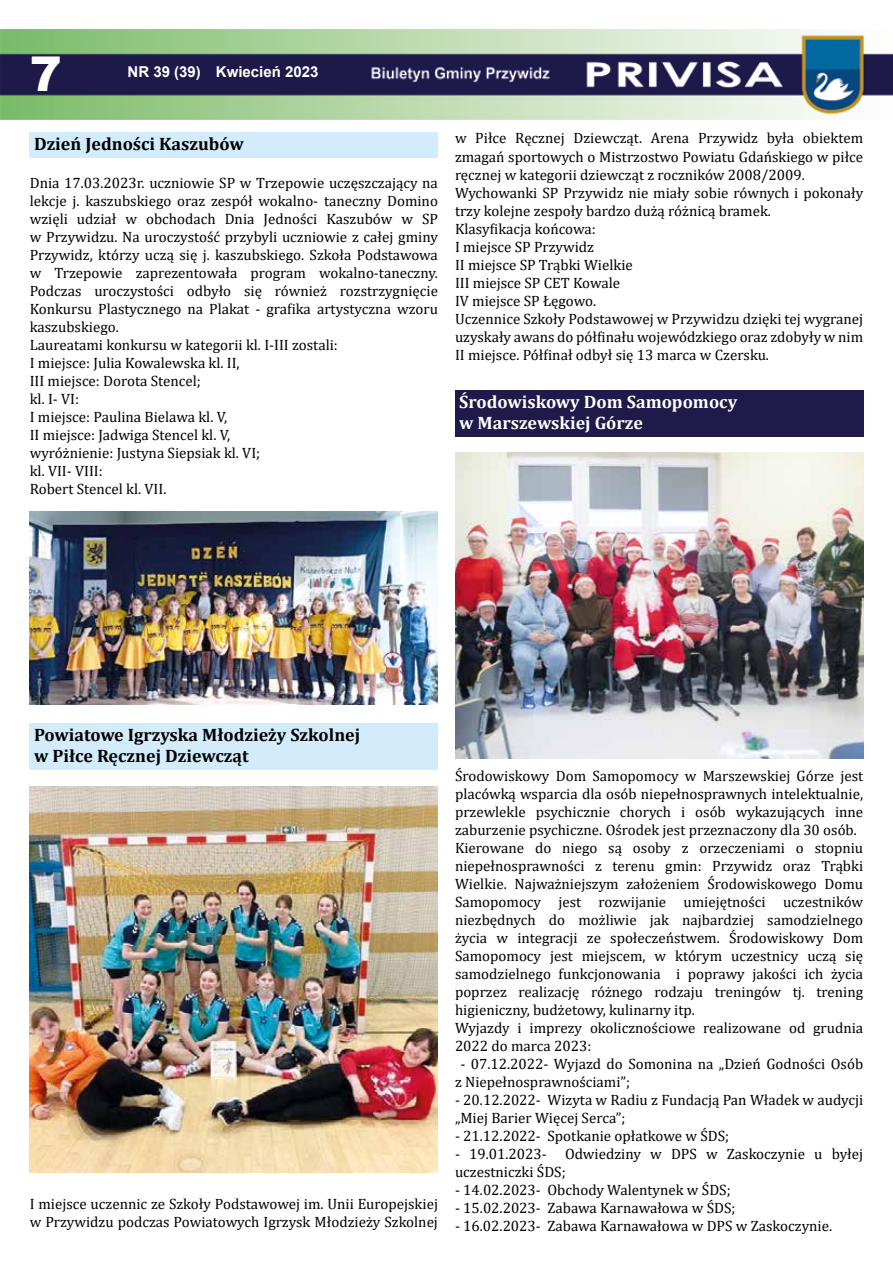
<style>
.page{position:relative;width:893px;height:1263px;background:#fff}
.page>*{position:absolute;margin:0;border:0;box-sizing:border-box;transform-origin:0 0}
.t1{font:900 48px "Arial";color:#fff}
.t2{font:700 18px/21px "Cambria";color:#000}
.t3{font:700 18px/21px "Cambria";color:#fff}
.t4{font:15px/18px "Cambria";color:#000}
.t5{font:700 15px "Arial";color:#fff}
</style>
<div class="page">
<img style="left:0;top:30px;width:893px;height:89px">
<div style="left:455px;top:390px;width:408px;height:47px;background:#1e1a49"></div>
<img style="left:455px;top:453px;width:408px;height:305px">
<div style="left:30px;top:723px;width:408px;height:47px;background:#d2ecfb"></div>
<img style="left:30px;top:787px;width:408px;height:385px">
<div style="left:30px;top:132px;width:408px;height:25px;background:#d2ecfb"></div>
<img style="left:30px;top:512px;width:408px;height:192px">
<h1 class="t1" style="left:30px;top:39px;width:34px">7</h1>
<p class="t5" style="left:128px;top:61px;width:192px">NR 39 (39) Kwiecień 2023</p>
<p class="t2" style="left:34px;top:133px;width:211px">Dzień Jedności Kaszubów</p>
<p class="t4" style="left:30px;top:174px;width:410px">Dnia 17.03.2023r. uczniowie SP w Trzepowie uczęszczający na lekcje j. kaszubskiego oraz zespół wokalno- taneczny Domino wzięli udział w obchodach Dnia Jedności Kaszubów w SP w Przywidzu. Na uroczystość przybyli uczniowie z całej gminy Przywidz, którzy uczą się j. kaszubskiego. Szkoła Podstawowa w Trzepowie zaprezentowała program wokalno-taneczny.<br>Podczas uroczystości odbyło się również rozstrzygnięcie Konkursu Plastycznego na Plakat - grafika artystyczna wzoru kaszubskiego.<br>Laureatami konkursu w kategorii kl. I-III zostali:<br>I miejsce: Julia Kowalewska kl. II,<br>III miejsce: Dorota Stencel;<br>kl. I- VI:<br>I miejsce: Paulina Bielawa kl. V,<br>II miejsce: Jadwiga Stencel kl. V,<br>wyróżnienie: Justyna Siepsiak kl. VI;<br>kl. VII- VIII:<br>Robert Stencel kl. VII.</p>
<p class="t4" style="left:455px;top:129px;width:410px">w Piłce Ręcznej Dziewcząt. Arena Przywidz była obiektem zmagań sportowych o Mistrzostwo Powiatu Gdańskiego w piłce ręcznej w kategorii dziewcząt z roczników 2008/2009.<br>Wychowanki SP Przywidz nie miały sobie równych i pokonały trzy kolejne zespoły bardzo dużą różnicą bramek.<br>Klasyfikacja końcowa:<br>I miejsce SP Przywidz<br>II miejsce SP Trąbki Wielkie<br>III miejsce SP CET Kowale<br>IV miejsce SP Łęgowo.<br>Uczennice Szkoły Podstawowej w Przywidzu dzięki tej wygranej uzyskały awans do półfinału wojewódzkiego oraz zdobyły w nim II miejsce. Półfinał odbył się 13 marca w Czersku.</p>
<p class="t3" style="left:459px;top:391px;width:279px">Środowiskowy Dom Samopomocy w Marszewskiej Górze</p>
<p class="t2" style="left:34px;top:724px;width:328px">Powiatowe Igrzyska Młodzieży Szkolnej w Piłce Ręcznej Dziewcząt</p>
<p class="t4" style="left:30px;top:1194px;width:410px">I miejsce uczennic ze Szkoły Podstawowej im. Unii Europejskiej w Przywidzu podczas Powiatowych Igrzysk Młodzieży Szkolnej</p>
<p class="t4" style="left:455px;top:767px;width:410px">Środowiskowy Dom Samopomocy w Marszewskiej Górze jest placówką wsparcia dla osób niepełnosprawnych intelektualnie, przewlekle psychicznie chorych i osób wykazujących inne zaburzenie psychiczne. Ośrodek jest przeznaczony dla 30 osób.<br>Kierowane do niego są osoby z orzeczeniami o stopniu niepełnosprawności z terenu gmin: Przywidz oraz Trąbki Wielkie. Najważniejszym założeniem Środowiskowego Domu Samopomocy jest rozwijanie umiejętności uczestników niezbędnych do możliwie jak najbardziej samodzielnego życia w integracji ze społeczeństwem. Środowiskowy Dom Samopomocy jest miejscem, w którym uczestnicy uczą się samodzielnego funkcjonowania i poprawy jakości ich życia poprzez realizację różnego rodzaju treningów tj. trening higieniczny, budżetowy, kulinarny itp.<br>Wyjazdy i imprezy okolicznościowe realizowane od grudnia 2022 do marca 2023:</p>
<p class="t4" style="left:455px;top:1055px;width:410px;text-indent:5px">- 07.12.2022- Wyjazd do Somonina na „Dzień Godności Osób z Niepełnosprawnościami”;</p>
<p class="t4" style="left:455px;top:1091px;width:410px">- 20.12.2022- Wizyta w Radiu z Fundacją Pan Władek w audycji „Miej Barier Więcej Serca”;</p>
<p class="t4" style="left:455px;top:1127px;width:276px">- 21.12.2022- Spotkanie opłatkowe w ŚDS;</p>
<p class="t4" style="left:455px;top:1145px;width:410px">- 19.01.2023- Odwiedziny w DPS w Zaskoczynie u byłej uczestniczki ŚDS;</p>
<p class="t4" style="left:455px;top:1181px;width:277px">- 14.02.2023- Obchody Walentynek w ŚDS;</p>
<p class="t4" style="left:455px;top:1199px;width:282px">- 15.02.2023- Zabawa Karnawałowa w ŚDS;</p>
<p class="t4" style="left:455px;top:1217px;width:379px">- 16.02.2023- Zabawa Karnawałowa w DPS w Zaskoczynie.</p>
</div>
